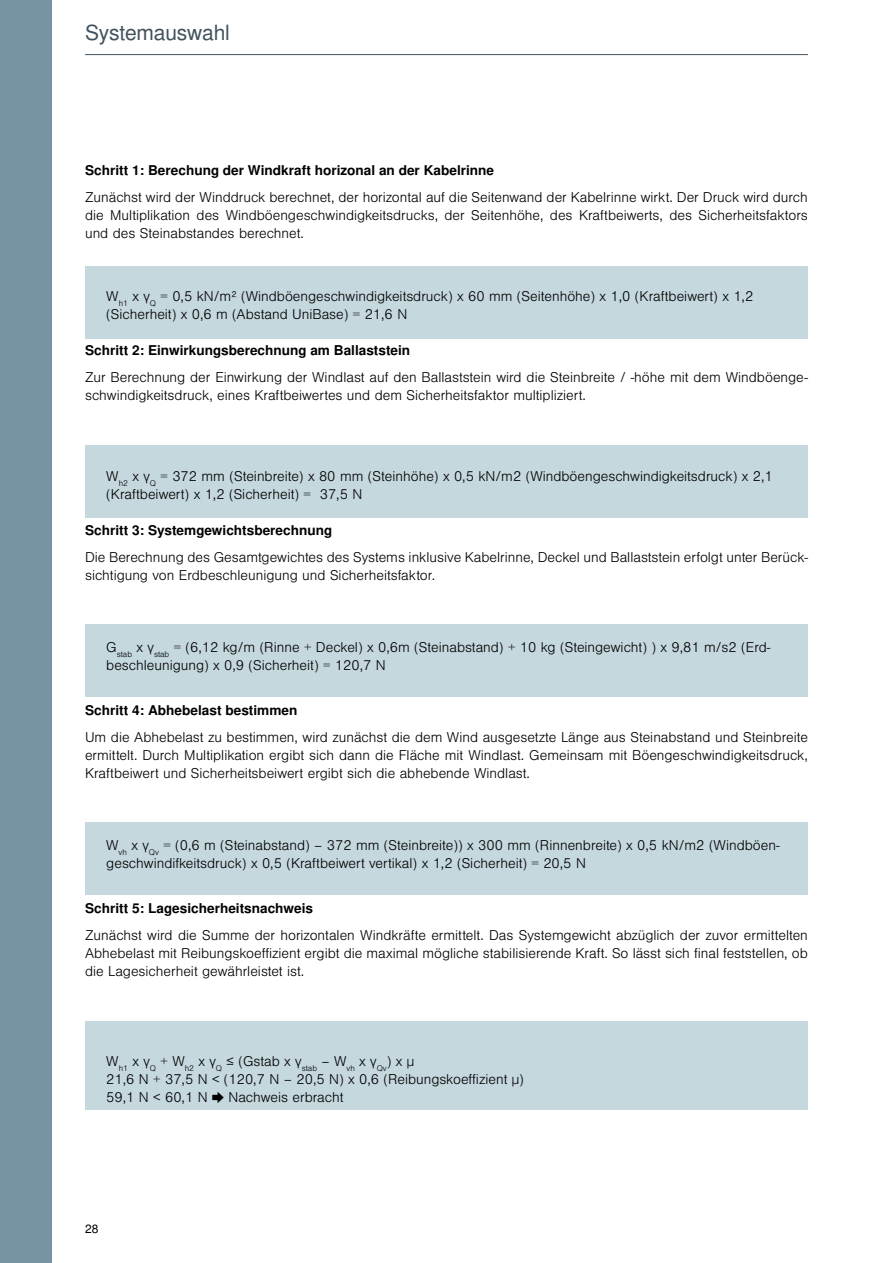
<style>
.page{position:relative;width:893px;height:1263px;background:#fff}
.page>*{position:absolute;margin:0;border:0;box-sizing:border-box;transform-origin:0 0}
.t1{font:21px "Nimbus San L";letter-spacing:-.01em;color:#41525d}
.t2{font:300 13.5px/18px "Nimbus San L";color:#000}
.t3{font:700 13.5px "Nimbus San L";color:#000}
.t4{font:12px "Nimbus San L";color:#000}
.s1{font-family:"Arial Unicode MS";font-weight:400}
</style>
<div class="page">
<div style="left:85px;top:266px;width:723px;height:72px;background:#c5d8de"></div>
<div style="left:85px;top:445px;width:723px;height:72px;background:#c5d8de"></div>
<div style="left:85px;top:625px;width:723px;height:72px;background:#c5d8de"></div>
<div style="left:85px;top:823px;width:723px;height:72px;background:#c5d8de"></div>
<div style="left:85px;top:1021px;width:723px;height:88px;background:#c5d8de"></div>
<hr style="left:85px;top:54px;width:723px;height:1px;background:#41525d">
<div style="left:0;top:0;width:51px;height:1263px;background:#7694a4"></div>
<h1 class="t1" style="left:85px;top:20px;width:146px">Systemauswahl</h1>
<p class="t3" style="left:85px;top:162px;width:411px">Schritt 1: Berechung der Windkraft horizonal an der Kabelrinne</p>
<p class="t2" style="left:85px;top:188px;width:724px;text-align:justify">Zunächst wird der Winddruck berechnet, der horizontal auf die Seitenwand der Kabelrinne wirkt. Der Druck wird durch die Multiplikation des Windböengeschwindigkeitsdrucks, der Seitenhöhe, des Kraftbeiwerts, des Sicherheitsfaktors und des Steinabstandes berechnet.</p>
<p class="t2" style="left:106px;top:287px;width:648px">W<sub>h1</sub> x γ<sub>Q</sub> = 0,5 kN/m² (Windböengeschwindigkeitsdruck) x 60 mm (Seitenhöhe) x 1,0 (Kraftbeiwert) x 1,2 (Sicherheit) x 0,6 m (Abstand UniBase) = 21,6 N</p>
<p class="t3" style="left:85px;top:342px;width:327px">Schritt 2: Einwirkungsberechnung am Ballaststein</p>
<p class="t2" style="left:85px;top:368px;width:724px">Zur Berechnung der Einwirkung der Windlast auf den Ballaststein wird die Steinbreite / -höhe mit dem Windböenge&shy;schwindigkeitsdruck, eines Kraftbeiwertes und dem Sicherheitsfaktor multipliziert.</p>
<p class="t2" style="left:106px;top:467px;width:668px">W<sub>h2</sub> x γ<sub>Q</sub> = 372 mm (Steinbreite) x 80 mm (Steinhöhe) x 0,5 kN/m2 (Windböengeschwindigkeitsdruck) x 2,1 (Kraftbeiwert) x 1,2 (Sicherheit) = 37,5 N</p>
<p class="t3" style="left:85px;top:522px;width:249px">Schritt 3: Systemgewichtsberechnung</p>
<p class="t2" style="left:85px;top:548px;width:724px">Die Berechnung des Gesamtgewichtes des Systems inklusive Kabelrinne, Deckel und Ballaststein erfolgt unter Berück&shy;sichtigung von Erdbeschleunigung und Sicherheitsfaktor.</p>
<p class="t2" style="left:106px;top:638px;width:666px">G<sub>stab</sub> x γ<sub>stab</sub> = (6,12 kg/m (Rinne + Deckel) x 0,6m (Steinabstand) + 10 kg (Steingewicht) ) x 9,81 m/s2 (Erd&shy;beschleunigung) x 0,9 (Sicherheit) = 120,7 N</p>
<p class="t3" style="left:85px;top:702px;width:214px">Schritt 4: Abhebelast bestimmen</p>
<p class="t2" style="left:85px;top:728px;width:724px;text-align:justify">Um die Abhebelast zu bestimmen, wird zunächst die dem Wind ausgesetzte Länge aus Steinabstand und Steinbreite ermittelt. Durch Multiplikation ergibt sich dann die Fläche mit Windlast. Gemeinsam mit Böengeschwindigkeitsdruck, Kraftbeiwert und Sicherheitsbeiwert ergibt sich die abhebende Windlast.</p>
<p class="t2" style="left:106px;top:836px;width:675px">W<sub>vh</sub> x γ<sub>Qv</sub> = (0,6 m (Steinabstand) – 372 mm (Steinbreite)) x 300 mm (Rinnenbreite) x 0,5 kN/m2 (Windböen&shy;geschwindifkeitsdruck) x 0,5 (Kraftbeiwert vertikal) x 1,2 (Sicherheit) = 20,5 N</p>
<p class="t3" style="left:85px;top:900px;width:230px">Schritt 5: Lagesicherheitsnachweis</p>
<p class="t2" style="left:85px;top:926px;width:724px;text-align:justify">Zunächst wird die Summe der horizontalen Windkräfte ermittelt. Das Systemgewicht abzüglich der zuvor ermittelten Abhebelast mit Reibungskoeffizient ergibt die maximal mögliche stabilisierende Kraft. So lässt sich final feststellen, ob die Lagesicherheit gewährleistet ist.</p>
<p class="t2" style="left:106px;top:1052px;width:419px">W<sub>h1</sub> x γ<sub>Q</sub> + W<sub>h2</sub> x γ<sub>Q</sub> ≤ (Gstab x γ<sub>stab</sub> – W<sub>vh</sub> x γ<sub>Qv</sub>) x µ<br>21,6 N + 37,5 N &lt; (120,7 N – 20,5 N) x 0,6 (Reibungskoeffizient µ)<br>59,1 N &lt; 60,1 N <span class="s1">➨</span> Nachweis erbracht</p>
<p class="t4" style="left:85px;top:1222px;width:15px">28</p>
</div>
